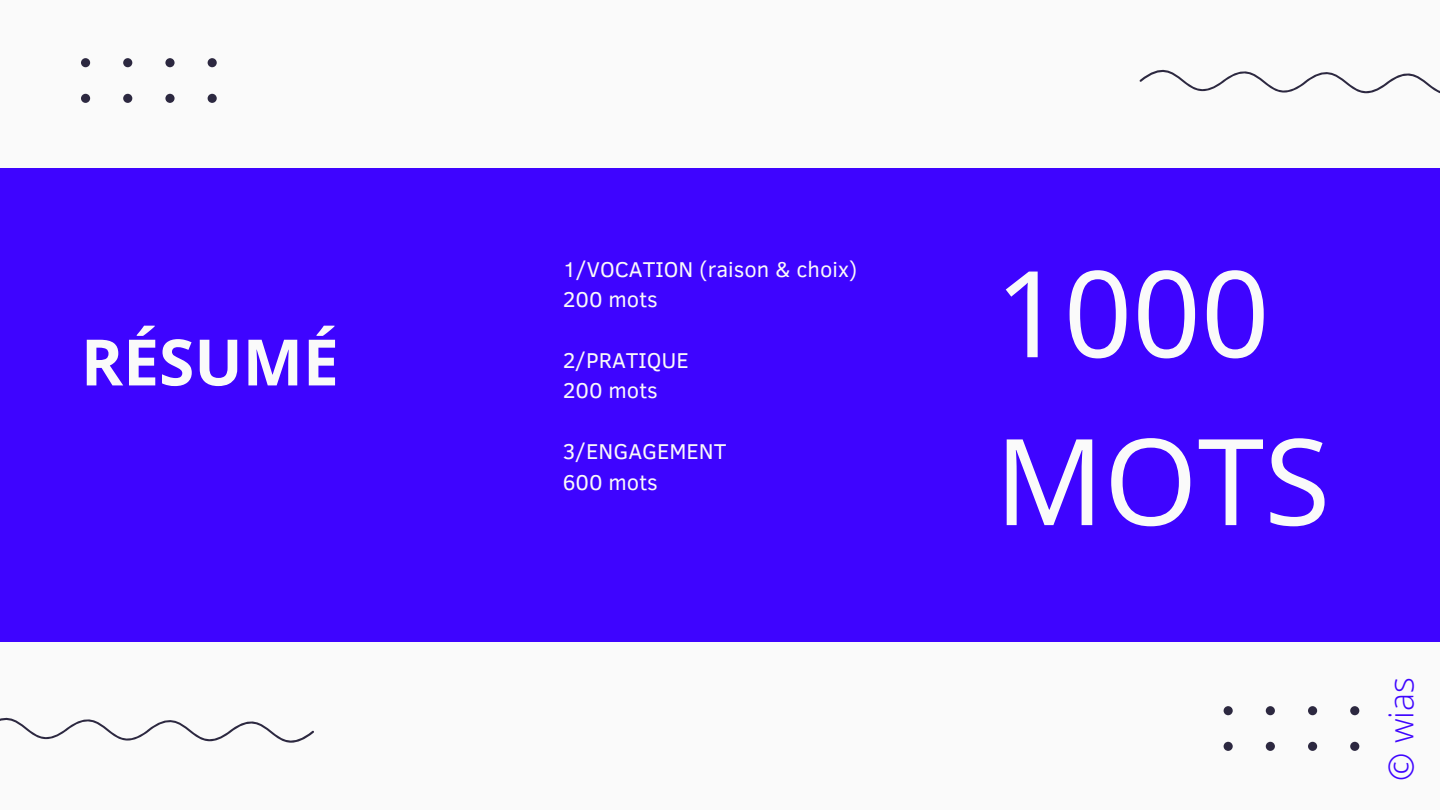
<style>
.page{position:relative;width:1440px;height:810px;background:#fafafa}
.page>*{position:absolute;margin:0;border:0;box-sizing:border-box;transform-origin:0 0}
.t1{font:120px/167.9px "Noto Sans";color:#fafafa}
.t2{font:700 64px "Noto Sans";color:#fafafa}
.t3{font:300 34px "Open Sans";color:#3e04ff}
.t4{font:22px/30.4px "Clear Sans";color:#fafafa}
</style>
<div class="page">
<div style="left:0;top:168px;width:1440px;height:474px;background:#3e04ff"></div>
<svg style="left:81px;top:58px;width:136px;height:45px"></svg>
<svg style="left:1224px;top:706px;width:135px;height:45px"></svg>
<svg style="left:1139px;top:69px;width:301px;height:25px"></svg>
<svg style="left:0;top:717px;width:314px;height:26px"></svg>
<h2 class="t2" style="left:81px;top:317px;width:259px">RÉSUMÉ</h2>
<p class="t4" style="left:563px;top:253px;width:296px">1/VOCATION (raison &amp; choix)<br>200 mots</p>
<p class="t4" style="left:563px;top:344px;width:128px">2/PRATIQUE<br>200 mots</p>
<p class="t4" style="left:563px;top:435px;width:165px">3/ENGAGEMENT<br>600 mots</p>
<h1 class="t1" style="left:995px;top:227px;width:337px">1000<br>MOTS</h1>
<h3 class="t3" style="left:1377px;top:781px;width:105px;rotate:-90deg">© wias</h3>
</div>
